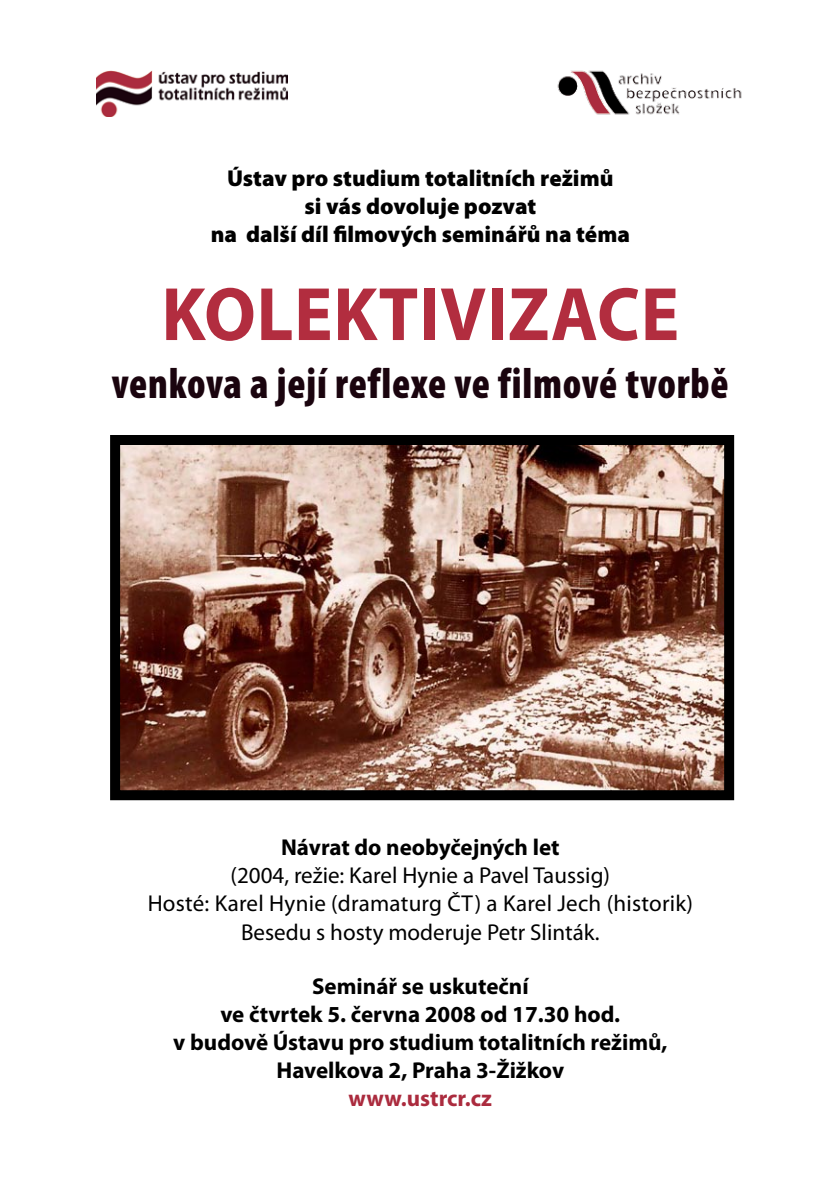
<style>
.page{position:relative;width:840px;height:1191px;background:#fff}
.page>*{position:absolute;margin:0;border:0;box-sizing:border-box;transform-origin:0 0}
.t1{font:700 76.4px "Myriad Pro";letter-spacing:.01em;color:#b22d3f;scale:.94 1}
.t2{font:900 condensed 43.4px "Myriad Pro";letter-spacing:.02em;color:#1a040e;scale:.94 1}
.t3{font:700 23px/28px "Myriad Pro";color:#000;text-align:center}
.t4{font:23px/28.4px "Myriad Pro";color:#000;text-align:center}
.t5{font:900 23px/28px "Myriad Pro";color:#000;text-align:center}
.t6{font:700 23px "Myriad Pro";color:#ab2b3e}
</style>
<div class="page">
<img style="left:97px;top:71px;width:190px;height:46px">
<img style="left:557px;top:70px;width:185px;height:45px">
<img style="left:121px;top:446px;width:601px;height:343px">
<div style="left:110px;top:435px;width:623px;height:365px;border:10px solid #000"></div>
<p class="t5" style="left:210px;top:163px;width:420px">Ústav pro studium totalitních režimů<br>si vás dovoluje pozvat<br>na další díl filmových seminářů na téma</p>
<h1 class="t1" style="left:161px;top:271px;width:552px">KOLEKTIVIZACE</h1>
<h2 class="t2" style="left:112px;top:356px;width:657px">venkova a její reflexe ve filmové tvorbě</h2>
<p class="t3" style="left:281px;top:834px;width:280px">Návrat do neobyčejných let</p>
<p class="t4" style="left:148px;top:862px;width:546px">(2004, režie: Karel Hynie a Pavel Taussig)<br>Hosté: Karel Hynie (dramaturg ČT) a Karel Jech (historik)<br>Besedu s hosty moderuje Petr Slinták.</p>
<p class="t3" style="left:173px;top:972px;width:495px">Seminář se uskuteční<br>ve čtvrtek 5. června 2008 od 17.30 hod.<br>v budově Ústavu pro studium totalitních režimů, Havelkova 2, Praha 3-Žižkov</p>
<p class="t6" style="left:348px;top:1085px;width:145px">www.ustrcr.cz</p>
</div>
